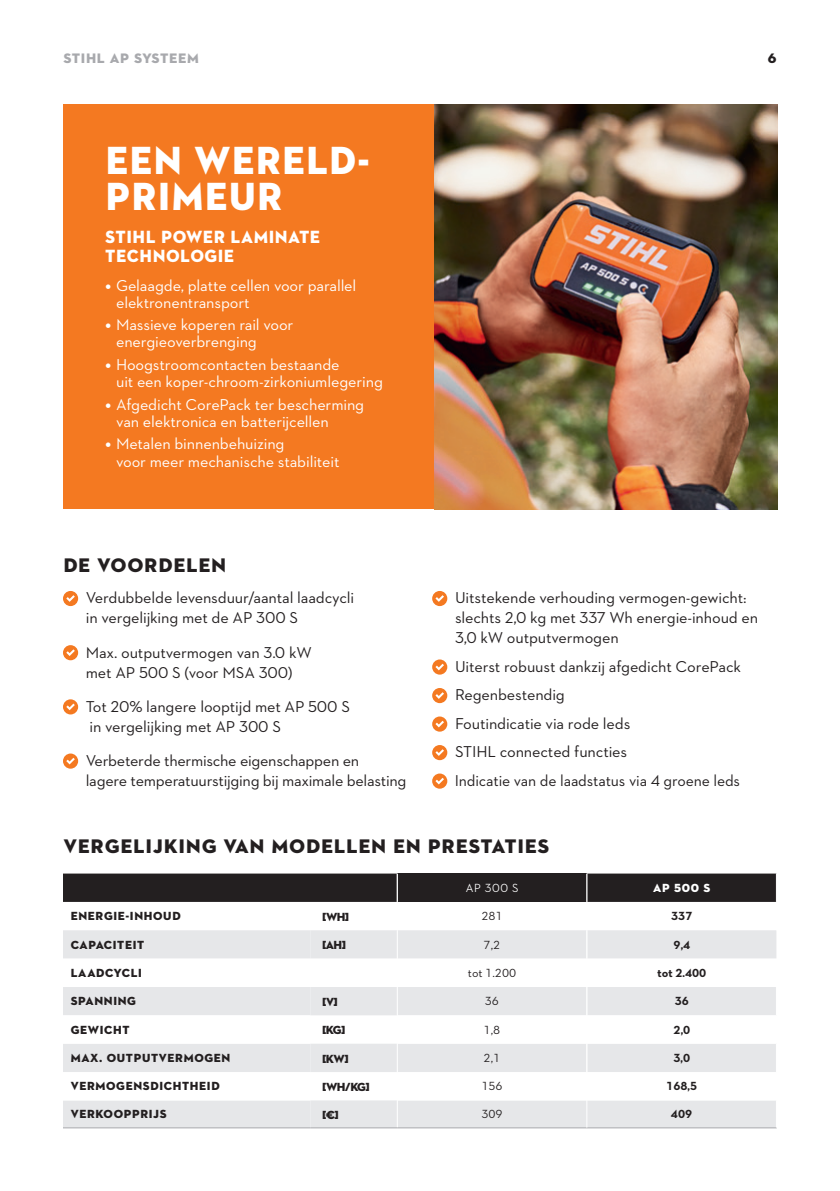
<style>
.page{position:relative;width:840px;height:1191px;background:#fff}
.page>*{position:absolute;margin:0;border:0;box-sizing:border-box;transform-origin:0 0}
.t1{font:40px/36px "STIHL Contraface Display Titling";letter-spacing:-.01em;color:#fff;scale:.95 1}
.t2{font:20px "STIHL Contraface Display Titling";color:#231f20}
.t3{font:18px/19.8px "STIHL Contraface Display Titling";letter-spacing:-.01em;color:#fff;scale:.95 1}
.t4{font:16px/20px "STIHL Contraface Text";letter-spacing:-.01em;color:#231f20}
.t5{font:16px/17px "STIHL Contraface Text";letter-spacing:-.01em;color:#fff}
.t6{font:14px "STIHL Contraface Display Titling";color:#a8a9ad}
.t7{font:14px "STIHL Contraface Display Titling";color:#231f20}
.t8{font:12px "STIHL Contraface Display Titling";color:#231f20}
.t9{font:700 12px "STIHL Contraface Text";color:#231f20}
.t10{font:12px "STIHL Contraface Text";color:#231f20}
.t11{font:500 12px "STIHL Contraface Display";color:#fff}
.t12{font:12px "STIHL Contraface Display Titling";color:#fff}
</style>
<div class="page">
<hr style="left:63px;top:1127px;width:247px;height:1px;background:#a8a9ad">
<hr style="left:397px;top:1127px;width:189px;height:1px;background:#a8a9ad">
<hr style="left:586px;top:1127px;width:190px;height:1px;background:#a8a9ad">
<svg style="left:63px;top:873px;width:713px;height:254px"></svg>
<hr style="left:396px;top:873px;width:2px;height:29px;background:#fff">
<hr style="left:310px;top:1127px;width:87px;height:1px;background:#a8a9ad">
<div style="left:63px;top:105px;width:371px;height:404px;background:#f47921"></div>
<div style="left:63px;top:591px;width:15px;height:15px;background:#f47921;border-radius:50%"></div>
<svg style="left:66px;top:595px;width:9px;height:7px"></svg>
<div style="left:63px;top:645px;width:15px;height:15px;background:#f47921;border-radius:50%"></div>
<svg style="left:66px;top:649px;width:9px;height:7px"></svg>
<div style="left:63px;top:699px;width:15px;height:15px;background:#f47921;border-radius:50%"></div>
<svg style="left:66px;top:703px;width:9px;height:7px"></svg>
<div style="left:63px;top:753px;width:15px;height:15px;background:#f47921;border-radius:50%"></div>
<svg style="left:66px;top:757px;width:9px;height:7px"></svg>
<div style="left:432px;top:591px;width:15px;height:15px;background:#f47921;border-radius:50%"></div>
<svg style="left:435px;top:595px;width:9px;height:7px"></svg>
<div style="left:432px;top:659px;width:15px;height:15px;background:#f47921;border-radius:50%"></div>
<svg style="left:435px;top:663px;width:9px;height:7px"></svg>
<div style="left:432px;top:688px;width:15px;height:15px;background:#f47921;border-radius:50%"></div>
<svg style="left:435px;top:692px;width:9px;height:7px"></svg>
<div style="left:432px;top:716px;width:15px;height:15px;background:#f47921;border-radius:50%"></div>
<svg style="left:435px;top:720px;width:9px;height:7px"></svg>
<div style="left:432px;top:745px;width:15px;height:15px;background:#f47921;border-radius:50%"></div>
<svg style="left:435px;top:749px;width:9px;height:7px"></svg>
<div style="left:432px;top:773px;width:15px;height:15px;background:#f47921;border-radius:50%"></div>
<svg style="left:435px;top:777px;width:9px;height:7px"></svg>
<img style="left:434px;top:105px;width:342px;height:404px">
<p class="t6" style="left:63px;top:49px;width:138px">STIHL AP SYSTEEM</p>
<h1 class="t1" style="left:105px;top:143px;width:281px">EEN WERELD-<br>PRIMEUR</h1>
<p class="t3" style="left:105px;top:227px;width:228px">STIHL POWER LAMINATE<br>TECHNOLOGIE</p>
<p class="t5" style="left:116px;top:276px;width:242px;text-indent:-11px">● Gelaagde, platte cellen voor parallel elektronentransport</p>
<p class="t5" style="left:116px;top:316px;width:179px;text-indent:-11px">● Massieve koperen rail voor energieoverbrenging</p>
<p class="t5" style="left:116px;top:356px;width:268px;text-indent:-11px">● Hoogstroomcontacten bestaande<br>uit een koper-chroom-zirkoniumlegering</p>
<p class="t5" style="left:116px;top:395px;width:249px;text-indent:-11px">● Afgedicht CorePack ter bescherming van elektronica en batterijcellen</p>
<p class="t5" style="left:116px;top:435px;width:225px;line-height:17.6px;text-indent:-11px">● Metalen binnenbehuizing<br>voor meer mechanische stabiliteit</p>
<p class="t7" style="left:767px;top:49px;width:11px">6</p>
<p class="t2" style="left:63px;top:552px;width:165px">DE VOORDELEN</p>
<p class="t4" style="left:86px;top:588px;width:270px">Verdubbelde levensduur/aantal laadcycli in vergelijking met de AP 300 S</p>
<p class="t4" style="left:86px;top:642px;width:227px">Max. outputvermogen van 3.0 kW met AP 500 S (voor MSA 300)</p>
<p class="t4" style="left:86px;top:696px;width:265px">Tot 20% langere looptijd met AP 500 S in vergelijking met AP 300 S</p>
<p class="t4" style="left:86px;top:750px;width:322px">Verbeterde thermische eigenschappen en<br>lagere temperatuurstijging bij maximale belasting</p>
<p class="t4" style="left:455px;top:588px;width:304px">Uitstekende verhouding vermogen-gewicht: slechts 2,0 kg met 337 Wh energie-inhoud en<br>3,0 kW outputvermogen</p>
<p class="t4" style="left:454px;top:652px;width:288px;line-height:28.6px">Uiterst robuust dankzij afgedicht CorePack<br>Regenbestendig<br>Foutindicatie via rode leds<br>STIHL connected functies<br>Indicatie van de laadstatus via 4 groene leds</p>
<p class="t2" style="left:63px;top:833px;width:488px">VERGELIJKING VAN MODELLEN EN PRESTATIES</p>
<p class="t11" style="left:465px;top:881px;width:55px">AP 300 S</p>
<p class="t12" style="left:652px;top:880px;width:59px">AP 500 S</p>
<p class="t8" style="left:70px;top:908px;width:112px">ENERGIE-INHOUD</p>
<p class="t8" style="left:321px;top:909px;width:29px">[WH]</p>
<p class="t10" style="left:481px;top:908px;width:23px">281</p>
<p class="t9" style="left:670px;top:908px;width:23px">337</p>
<p class="t8" style="left:70px;top:937px;width:76px">CAPACITEIT</p>
<p class="t8" style="left:321px;top:937px;width:26px">[AH]</p>
<p class="t10" style="left:483px;top:937px;width:18px">7,2</p>
<p class="t9" style="left:673px;top:936px;width:18px">9,4</p>
<p class="t8" style="left:70px;top:965px;width:73px">LAADCYCLI</p>
<p class="t10" style="left:467px;top:965px;width:50px">tot 1.200</p>
<p class="t9" style="left:656px;top:965px;width:51px">tot 2.400</p>
<p class="t8" style="left:70px;top:993px;width:67px">SPANNING</p>
<p class="t8" style="left:321px;top:994px;width:18px">[V]</p>
<p class="t10" style="left:484px;top:993px;width:16px">36</p>
<p class="t9" style="left:674px;top:993px;width:16px">36</p>
<p class="t8" style="left:70px;top:1022px;width:61px">GEWICHT</p>
<p class="t8" style="left:321px;top:1022px;width:26px">[KG]</p>
<p class="t10" style="left:483px;top:1022px;width:18px">1,8</p>
<p class="t9" style="left:673px;top:1021px;width:18px">2,0</p>
<p class="t8" style="left:70px;top:1050px;width:162px">MAX. OUTPUTVERMOGEN</p>
<p class="t8" style="left:321px;top:1051px;width:29px">[KW]</p>
<p class="t10" style="left:483px;top:1050px;width:18px">2,1</p>
<p class="t9" style="left:673px;top:1050px;width:18px">3,0</p>
<p class="t8" style="left:70px;top:1078px;width:151px">VERMOGENSDICHTHEID</p>
<p class="t8" style="left:321px;top:1079px;width:50px">[WH/KG]</p>
<p class="t10" style="left:481px;top:1078px;width:23px">156</p>
<p class="t9" style="left:666px;top:1078px;width:32px">168,5</p>
<p class="t8" style="left:70px;top:1106px;width:98px">VERKOOPPRIJS</p>
<p class="t8" style="left:321px;top:1107px;width:19px">[€]</p>
<p class="t10" style="left:481px;top:1106px;width:23px">309</p>
<p class="t9" style="left:670px;top:1106px;width:23px">409</p>
</div>
